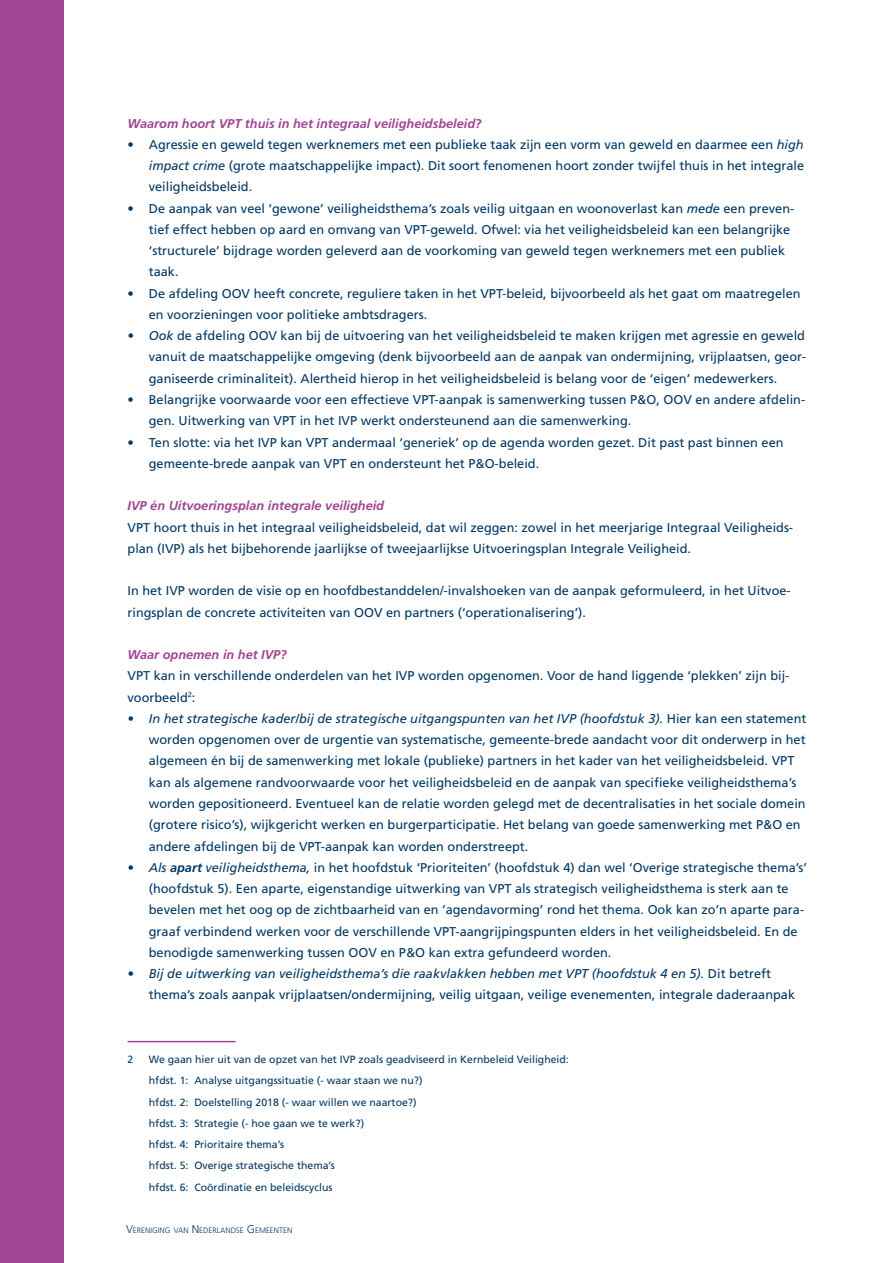
<style>
.page{position:relative;width:893px;height:1263px;background:#fff}
.page>*{position:absolute;margin:0;border:0;box-sizing:border-box;transform-origin:0 0}
._004_Broodtekst___8{font:12.75px/21.3px "Frutiger LT Std";color:#003865}
._003_Tussenkop_2___8{font:italic 700 12.75px "Frutiger LT Std";color:#a14593}
.noot{font:10.5px "Frutiger LT Std";color:#003865}
.t1{font:300 7.8px "Frutiger LT Std";color:#003865}
.s1{font-style:italic}
.s2{font-weight:700;font-style:italic}
.s3{font-size:11.25px}
</style>
<div class="page">
<div style="left:0;top:0;width:64px;height:1263px;background:#a14593"></div>
<hr style="left:128px;top:1041px;width:108px;height:1px;background:#a14593">
<p class="_003_Tussenkop_2___8" style="left:128px;top:116px;width:356px">Waarom hoort VPT thuis in het integraal veiligheidsbeleid?</p>
<p class="_004_Broodtekst___8" style="left:149px;top:134px;width:657px;text-align:justify;text-indent:-21px">• Agressie en geweld tegen werknemers met een publieke taak zijn een vorm van geweld en daarmee een <span class="s1">high impact crime</span> (grote maatschappelijke impact). Dit soort fenomenen hoort zonder twijfel thuis in het integrale veiligheidsbeleid.</p>
<p class="_004_Broodtekst___8" style="left:149px;top:198px;width:647px;text-indent:-21px">• De aanpak van veel ‘gewone’ veiligheidsthema’s zoals veilig uitgaan en woonoverlast kan <span class="s1">mede</span> een preven&shy;tief effect hebben op aard en omvang van VPT-geweld. Ofwel: via het veiligheidsbeleid kan een belangrijke ‘structurele’ bijdrage worden geleverd aan de voorkoming van geweld tegen werknemers met een publiek taak.</p>
<p class="_004_Broodtekst___8" style="left:149px;top:283px;width:653px;text-indent:-21px">• De afdeling OOV heeft concrete, reguliere taken in het VPT-beleid, bijvoorbeeld als het gaat om maatregelen en voorzieningen voor politieke ambtsdragers.</p>
<p class="_004_Broodtekst___8" style="left:149px;top:325px;width:659px;text-align:justify;text-indent:-21px"><span class="s1">• Ook</span> de afdeling OOV kan bij de uitvoering van het veiligheidsbeleid te maken krijgen met agressie en geweld vanuit de maatschappelijke omgeving (denk bijvoorbeeld aan de aanpak van ondermijning, vrijplaatsen, geor&shy;ganiseerde criminaliteit). Alertheid hierop in het veiligheidsbeleid is belang voor de ‘eigen’ medewerkers.</p>
<p class="_004_Broodtekst___8" style="left:149px;top:389px;width:658px;text-indent:-21px">• Belangrijke voorwaarde voor een effectieve VPT-aanpak is samenwerking tussen P&amp;O, OOV en andere afdelin&shy;gen. Uitwerking van VPT in het IVP werkt ondersteunend aan die samenwerking.</p>
<p class="_004_Broodtekst___8" style="left:149px;top:431px;width:636px;text-indent:-21px">• Ten slotte: via het IVP kan VPT andermaal ‘generiek’ op de agenda worden gezet. Dit past past binnen een gemeente-brede aanpak van VPT en ondersteunt het P&amp;O-beleid.</p>
<p class="_003_Tussenkop_2___8" style="left:128px;top:498px;width:258px">IVP én Uitvoeringsplan integrale veiligheid</p>
<p class="_004_Broodtekst___8" style="left:128px;top:516px;width:667px">VPT hoort thuis in het integraal veiligheidsbeleid, dat wil zeggen: zowel in het meerjarige Integraal Veiligheids&shy;plan (IVP) als het bijbehorende jaarlijkse of tweejaarlijkse Uitvoeringsplan Integrale Veiligheid.</p>
<p class="_004_Broodtekst___8" style="left:128px;top:580px;width:665px">In het IVP worden de visie op en hoofdbestanddelen/-invalshoeken van de aanpak geformuleerd, in het Uitvoe&shy;ringsplan de concrete activiteiten van OOV en partners (‘operationalisering’).</p>
<p class="_003_Tussenkop_2___8" style="left:128px;top:647px;width:161px">Waar opnemen in het IVP?</p>
<p class="_004_Broodtekst___8" style="left:128px;top:665px;width:663px">VPT kan in verschillende onderdelen van het IVP worden opgenomen. Voor de hand liggende ‘plekken’ zijn bij&shy;voorbeeld<sup>2</sup>:</p>
<p class="_004_Broodtekst___8" style="left:149px;top:708px;width:659px;text-indent:-21px"><span class="s1">• In het strategische kader/bij de strategische uitgangspunten van het IVP (hoofdstuk 3).</span> Hier kan een statement worden opgenomen over de urgentie van systematische, gemeente-brede aandacht voor dit onderwerp in het algemeen én bij de samenwerking met lokale (publieke) partners in het kader van het veiligheidsbeleid. VPT kan als algemene randvoorwaarde voor het veiligheidsbeleid en de aanpak van specifieke veiligheidsthema’s worden gepositioneerd. Eventueel kan de relatie worden gelegd met de decentralisaties in het sociale domein (grotere risico’s), wijkgericht werken en burgerparticipatie. Het belang van goede samenwerking met P&amp;O en andere afdelingen bij de VPT-aanpak kan worden onderstreept.</p>
<p class="_004_Broodtekst___8" style="left:149px;top:857px;width:660px;text-indent:-21px"><span class="s1">• Als</span> <span class="s2">apart</span> <span class="s1">veiligheidsthema,</span> in het hoofdstuk ‘Prioriteiten’ (hoofdstuk 4) dan wel ‘Overige strategische thema’s’ (hoofdstuk 5). Een aparte, eigenstandige uitwerking van VPT als strategisch veiligheidsthema is sterk aan te bevelen met het oog op de zichtbaarheid van en ‘agendavorming’ rond het thema. Ook kan zo’n aparte para&shy;graaf verbindend werken voor de verschillende VPT-aangrijpingspunten elders in het veiligheidsbeleid. En de benodigde samenwerking tussen OOV en P&amp;O kan extra gefundeerd worden.</p>
<p class="_004_Broodtekst___8" style="left:149px;top:963px;width:648px;text-indent:-21px"><span class="s1">• Bij de uitwerking van veiligheidsthema’s die raakvlakken hebben met VPT (hoofdstuk 4 en 5).</span> Dit betreft thema’s zoals aanpak vrijplaatsen/ondermijning, veilig uitgaan, veilige evenementen, integrale daderaanpak</p>
<p class="noot" style="left:128px;top:1053px;width:7px">2</p>
<p class="noot" style="left:149px;top:1053px;width:422px">We gaan hier uit van de opzet van het IVP zoals geadviseerd in Kernbeleid Veiligheid:</p>
<p class="noot" style="left:149px;top:1074px;width:275px">hfdst. 1: Analyse uitgangssituatie (- waar staan we nu?)</p>
<p class="noot" style="left:149px;top:1096px;width:269px">hfdst. 2: Doelstelling 2018 (- waar willen we naartoe?)</p>
<p class="noot" style="left:149px;top:1117px;width:217px">hfdst. 3: Strategie (- hoe gaan we te werk?)</p>
<p class="noot" style="left:149px;top:1138px;width:137px">hfdst. 4: Prioritaire thema’s</p>
<p class="noot" style="left:149px;top:1159px;width:188px">hfdst. 5: Overige strategische thema’s</p>
<p class="noot" style="left:149px;top:1181px;width:185px">hfdst. 6: Coördinatie en beleidscyclus</p>
<p class="t1" style="left:126px;top:1226px;width:168px"><span class="s3">V</span>ERENIGING VAN <span class="s3">N</span> EDERLANDSE <span class="s3">G</span> EMEENTEN</p>
</div>
